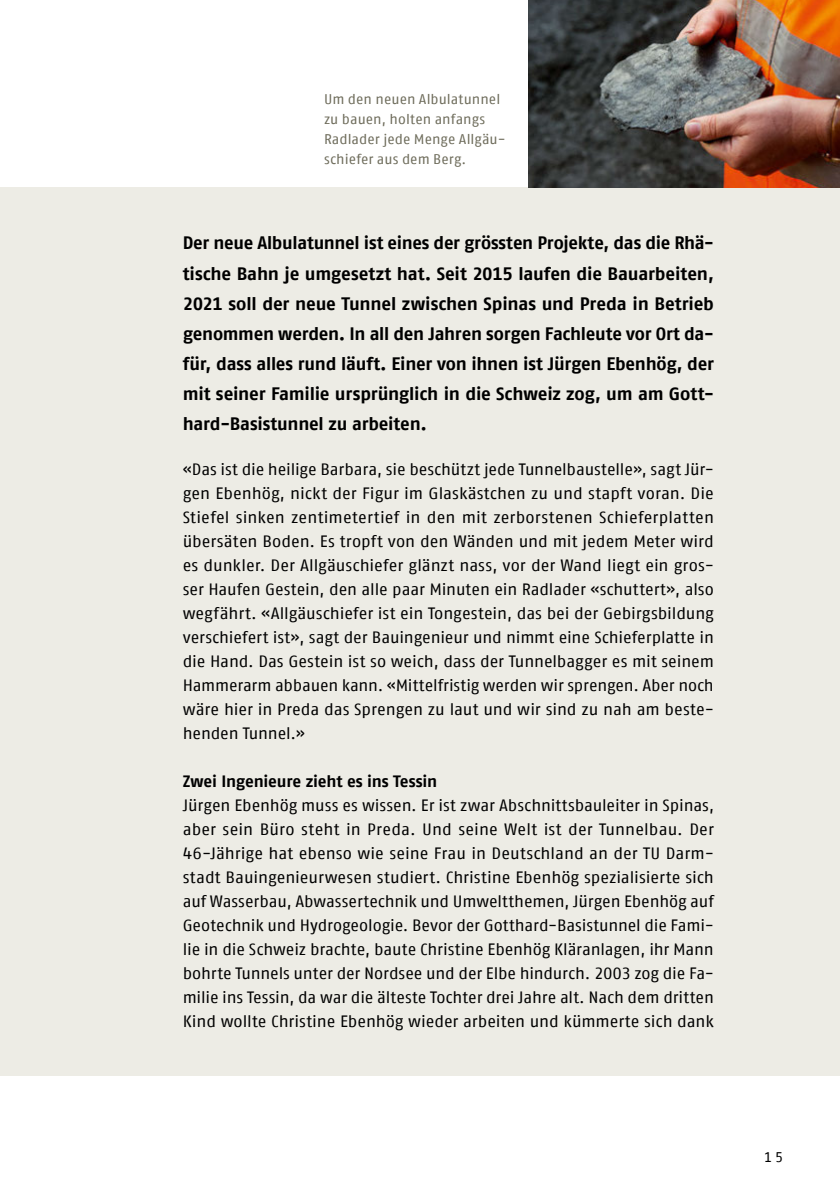
<style>
.page{position:relative;width:840px;height:1191px;background:#fff}
.page>*{position:absolute;margin:0;border:0;box-sizing:border-box;transform-origin:0 0}
.t1{font:700 18px/30px "Fago Offc";letter-spacing:-.01em;color:#000;text-align:justify}
.t2{font:16.4px/24px "Fago Offc";letter-spacing:-.005em;color:#000}
.t3{font:700 16.4px "Fago Offc";letter-spacing:-.01em;color:#000}
.t4{font:14px/20px "Fago Offc";color:#6e6c5b}
.t5{font:14px "Fago Offc";color:#000}
</style>
<div class="page">
<div style="left:0;top:187px;width:839px;height:888px;background:#edece5"></div>
<img style="left:528px;top:0;width:311px;height:187px">
<p class="t4" style="left:324px;top:90px;width:183px">Um den neuen Albulatunnel zu bauen, holten anfangs<br>Radlader jede Menge Allgäu&shy;schiefer aus dem Berg.</p>
<p class="t1" style="left:183px;top:228px;width:532px">Der neue Albulatunnel ist eines der grössten Projekte, das die Rhä&shy;tische Bahn je umgesetzt hat. Seit 2015 laufen die Bauarbeiten, 2021 soll der neue Tunnel zwischen Spinas und Preda in Betrieb genommen werden. In all den Jahren sorgen Fachleute vor Ort da&shy;für, dass alles rund läuft. Einer von ihnen ist Jürgen Ebenhög, der mit seiner Familie ursprünglich in die Schweiz zog, um am Gott&shy;hard-Basistunnel zu arbeiten.</p>
<p class="t2" style="left:183px;top:458px;width:532px">«Das ist die heilige Barbara, sie beschützt jede Tunnelbaustelle», sagt Jür&shy;gen Ebenhög, nickt der Figur im Glaskästchen zu und stapft voran. Die Stiefel sinken zentimetertief in den mit zerborstenen Schieferplatten übersäten Boden. Es tropft von den Wänden und mit jedem Meter wird es dunkler. Der Allgäuschiefer glänzt nass, vor der Wand liegt ein gros&shy;ser Haufen Gestein, den alle paar Minuten ein Radlader «schuttert», also wegfährt. «Allgäuschiefer ist ein Tongestein, das bei der Gebirgsbildung verschiefert ist», sagt der Bauingenieur und nimmt eine Schieferplatte in die Hand. Das Gestein ist so weich, dass der Tunnelbagger es mit seinem Hammerarm abbauen kann. «Mittelfristig werden wir sprengen. Aber noch wäre hier in Preda das Sprengen zu laut und wir sind zu nah am beste&shy;henden Tunnel.»</p>
<p class="t3" style="left:183px;top:772px;width:256px">Zwei Ingenieure zieht es ins Tessin</p>
<p class="t2" style="left:183px;top:794px;width:532px;text-align:justify">Jürgen Ebenhög muss es wissen. Er ist zwar Abschnittsbauleiter in Spinas, aber sein Büro steht in Preda. Und seine Welt ist der Tunnelbau. Der 46-Jährige hat ebenso wie seine Frau in Deutschland an der TU Darm&shy;stadt Bauingenieurwesen studiert. Christine Ebenhög spezialisierte sich auf Wasserbau, Abwassertechnik und Umweltthemen, Jürgen Ebenhög auf Geotechnik und Hydrogeologie. Bevor der Gotthard-Basistunnel die Fami&shy;lie in die Schweiz brachte, baute Christine Ebenhög Kläranlagen, ihr Mann bohrte Tunnels unter der Nordsee und der Elbe hindurch. 2003 zog die Fa&shy;milie ins Tessin, da war die älteste Tochter drei Jahre alt. Nach dem dritten Kind wollte Christine Ebenhög wieder arbeiten und kümmerte sich dank</p>
<p class="t5" style="left:763px;top:1149px;width:21px">15</p>
</div>
